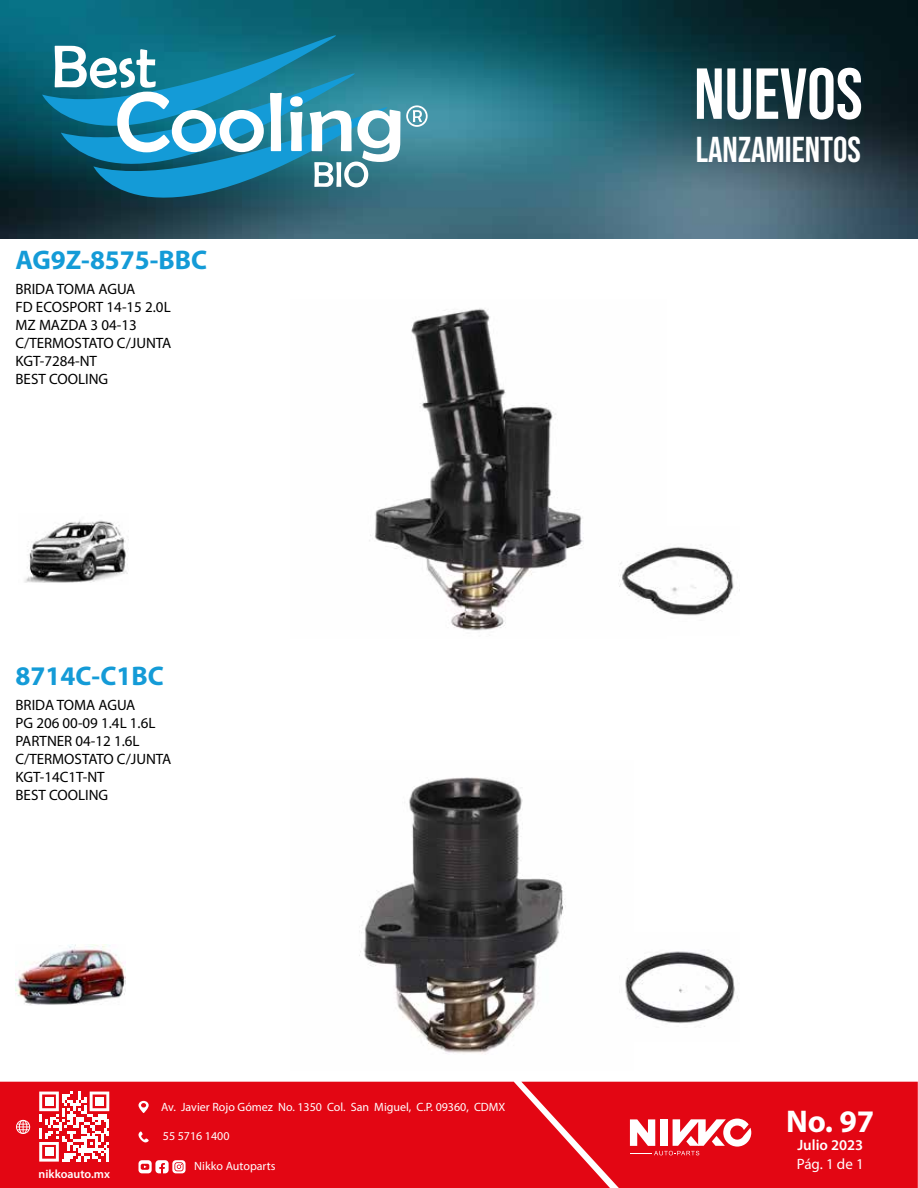
<style>
.page{position:relative;width:918px;height:1188px;background:#fff}
.page>*{position:absolute;margin:0;border:0;box-sizing:border-box;transform-origin:0 0}
.t1{font:72px "Bebas Neue";color:#fff}
.t2{font:36px "Bebas Neue";color:#fff}
.t3{font:700 31.5px "Myriad Pro";color:#fff}
.t4{font:700 27px "Myriad Pro";color:#149bd7}
.t5{font:15px/18px "Myriad Pro";color:#000}
.t6{font:600 15px "Myriad Pro";color:#fff}
.t7{font:15px "Myriad Pro";color:#fff}
.t8{font:12px "Myriad Pro";color:#fff}
.t9{font:600 12px "Myriad Pro";color:#fff}
</style>
<div class="page">
<img style="left:0;top:1px;width:918px;height:237px">
<div style="left:0;top:1082px;width:521px;height:106px;background:#e30613"></div>
<svg style="left:39px;top:1092px;width:70px;height:70px"></svg>
<div style="left:45px;top:1097px;width:8px;height:9px;background:#fff"></div>
<div style="left:95px;top:1097px;width:9px;height:9px;background:#fff"></div>
<div style="left:45px;top:1148px;width:8px;height:8px;background:#fff"></div>
<svg style="left:16px;top:1120px;width:14px;height:14px"></svg>
<svg style="left:139px;top:1101px;width:10px;height:12px"></svg>
<svg style="left:139px;top:1131px;width:10px;height:12px"></svg>
<svg style="left:139px;top:1160px;width:47px;height:13px"></svg>
<svg style="left:521px;top:1082px;width:397px;height:106px;background:#e41723"></svg>
<svg style="left:42px;top:0;width:422px;height:178px;background:#075e6f"></svg>
<svg style="left:93px;top:38px;width:423px;height:201px;background:#336675"></svg>
<svg style="left:61px;top:4px;width:422px;height:212px;background:#1d6f84"></svg>
<svg style="left:55px;top:46px;width:209px;height:106px"></svg>
<svg style="left:270px;top:93px;width:12px;height:58px"></svg>
<svg style="left:290px;top:96px;width:13px;height:55px"></svg>
<svg style="left:310px;top:110px;width:90px;height:77px"></svg>
<svg style="left:406px;top:105px;width:22px;height:22px"></svg>
<img style="left:359px;top:777px;width:207px;height:277px">
<img style="left:369px;top:308px;width:215px;height:323px">
<img style="left:24px;top:520px;width:104px;height:63px">
<img style="left:16px;top:945px;width:110px;height:60px">
<img style="left:619px;top:547px;width:115px;height:69px">
<img style="left:625px;top:951px;width:113px;height:76px">
<h3 class="t4" style="left:16px;top:242px;width:193px">AG9Z-8575-BBC</h3>
<p class="t5" style="left:16px;top:279px;width:157px">BRIDA TOMA AGUA<br>FD ECOSPORT 14-15 2.0L<br>MZ MAZDA 3 04-13<br>C/TERMOSTATO C/JUNTA<br>KGT-7284-NT<br>BEST COOLING</p>
<h3 class="t4" style="left:16px;top:658px;width:150px">8714C-C1BC</h3>
<p class="t5" style="left:16px;top:696px;width:157px">BRIDA TOMA AGUA<br>PG 206 00-09 1.4L 1.6L<br>PARTNER 04-12 1.6L<br>C/TERMOSTATO C/JUNTA<br>KGT-14C1T-NT<br>BEST COOLING</p>
<p class="t9" style="left:39px;top:1167px;width:73px">nikkoauto.mx</p>
<p class="t8" style="left:161px;top:1099px;width:346px">Av. Javier Rojo Gómez No. 1350 Col. San Miguel, C.P. 09360, CDMX</p>
<p class="t8" style="left:163px;top:1129px;width:68px">55 5716 1400</p>
<p class="t8" style="left:194px;top:1159px;width:83px">Nikko Autoparts</p>
<h1 class="t1" style="left:694px;top:53px;width:170px">NUEVOS</h1>
<h2 class="t2" style="left:696px;top:129px;width:167px">LANZAMIENTOS</h2>
<h3 class="t3" style="left:786px;top:1101px;width:90px">No. 97</h3>
<p class="t6" style="left:797px;top:1135px;width:67px">Julio 2023</p>
<p class="t7" style="left:797px;top:1155px;width:68px">Pág. 1 de 1</p>
</div>
